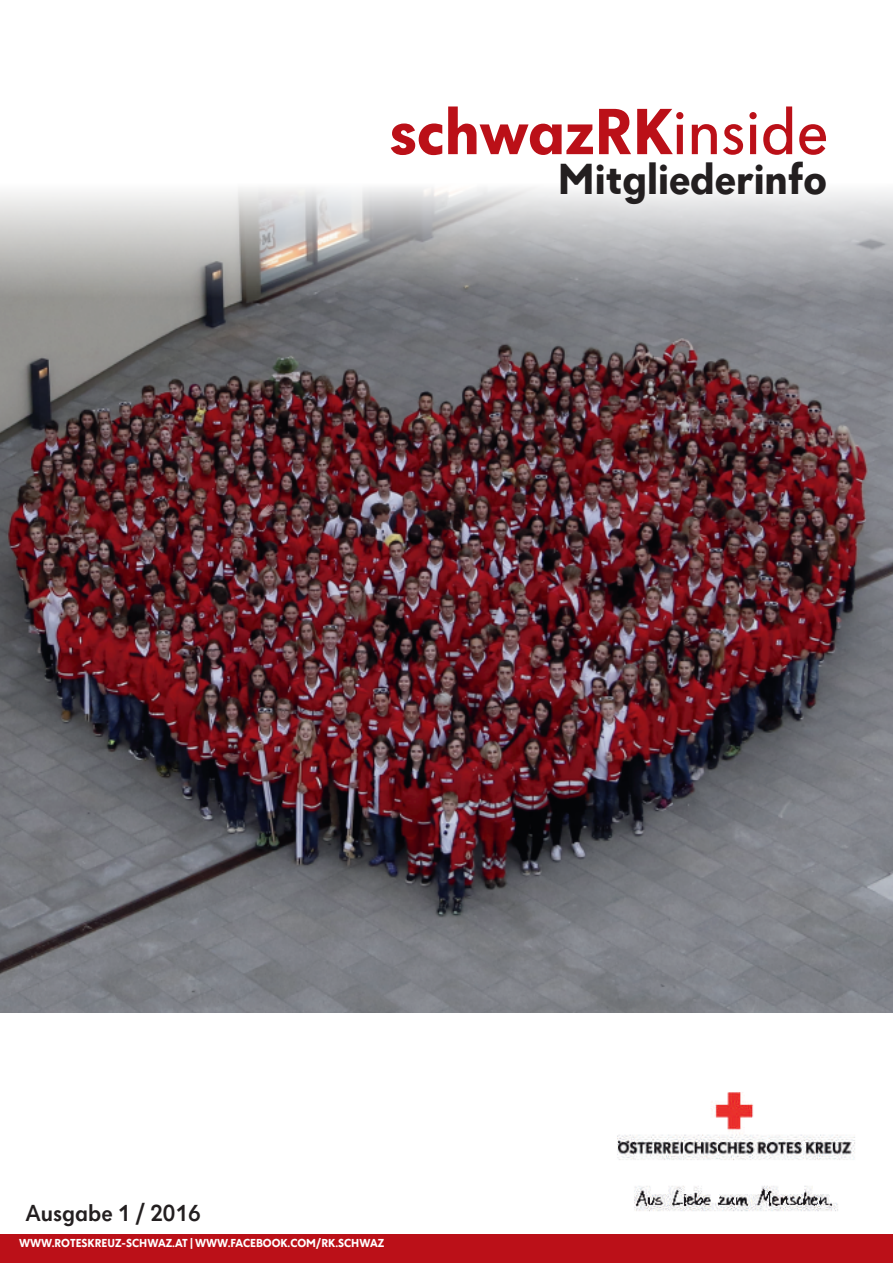
<style>
.page{position:relative;width:893px;height:1263px;background:#fff}
.page>*{position:absolute;margin:0;border:0;box-sizing:border-box;transform-origin:0 0}
.t1{font:700 67.5px "Dunant";color:#bb1018}
.t2{font:700 45px "Dunant";color:#231f20}
.t3{font:500 24px "Dunant";color:#231f20}
.t4{font:700 12px "Dunant";color:#fff}
.s1{font-weight:400}
</style>
<div class="page">
<div style="left:0;top:1234px;width:893px;height:29px;background:#bb1018"></div>
<img style="left:617px;top:1092px;width:238px;height:120px">
<img style="left:0;top:297px;width:893px;height:715px">
<svg style="left:0;top:187px;width:893px;height:110px;background:#b9b9ba"></svg>
<h1 class="t1" style="left:389px;top:104px;width:440px">schwazRK<span class="s1">inside</span></h1>
<h2 class="t2" style="left:558px;top:160px;width:271px">Mitgliederinfo</h2>
<h3 class="t3" style="left:25px;top:1203px;width:177px">Ausgabe 1 / 2016</h3>
<p class="t4" style="left:19px;top:1238px;width:367px">WWW.ROTESKREUZ-SCHWAZ.AT | WWW.FACEBOOK.COM/RK.SCHWAZ</p>
</div>
